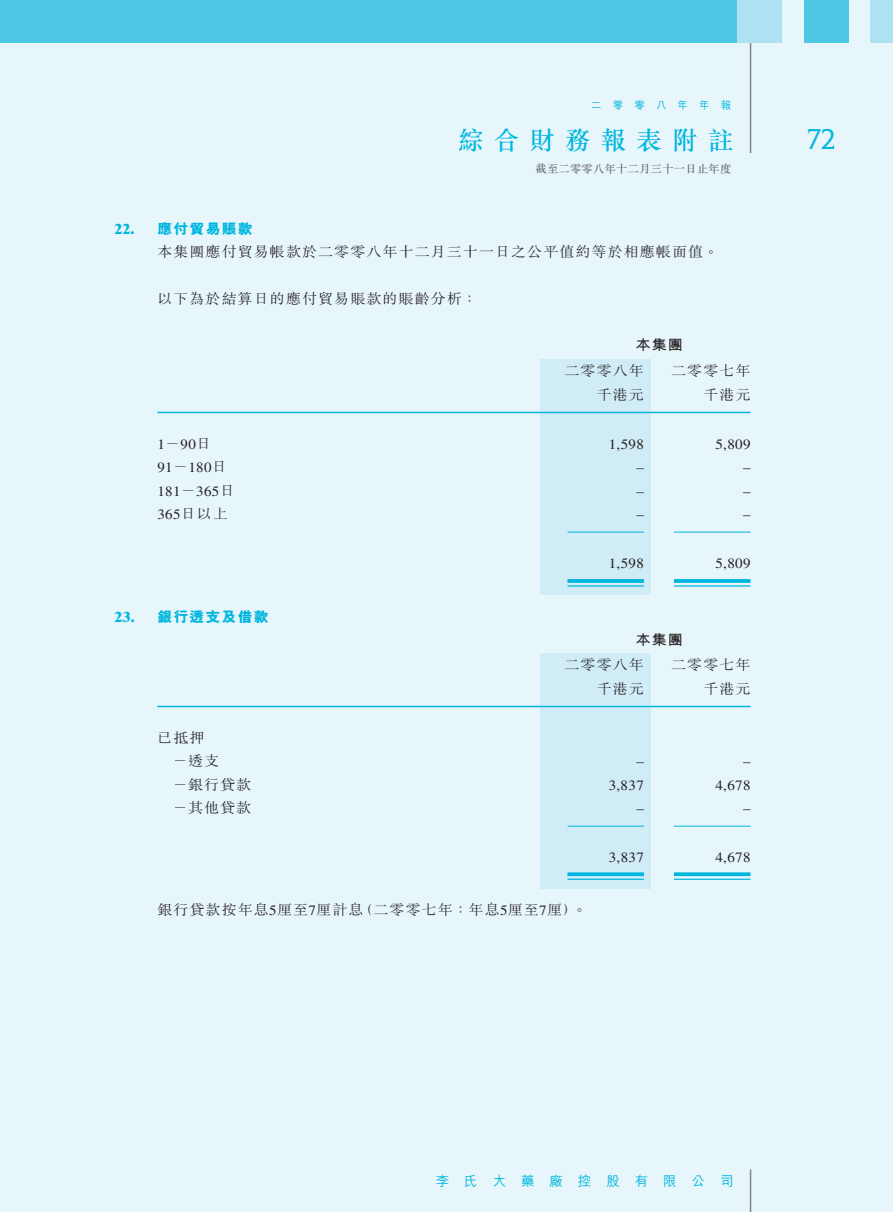
<style>
.page{position:relative;width:893px;height:1212px;background:#e7f6fb}
.page>*{position:absolute;margin:0;border:0;box-sizing:border-box;transform-origin:0 0}
.t1{font:25.5px "M Sung HK Medium B5 pc H";letter-spacing:.4em;color:#00b6df}
.t2{font:25.5px "Penumbra Serif Std";color:#00b6df}
.t3{font:14.25px/23.2px "M Sung HK Light B5 pc H";letter-spacing:.075em;color:#231f20;scale:1.05 1}
.t4{font:14.25px "Times LT Std";letter-spacing:.025em;color:#231f20;scale:1.05 1}
.t5{font:14.25px "M Hei HK Xbold B5 pc H";letter-spacing:.075em;color:#00b6df;scale:1.05 1}
.t6{font:14.25px "M Hei HK Bold B5 pc H";letter-spacing:.075em;color:#231f20;scale:1.05 1}
.t7{font:13.5px "M Hei HK Medium B5 pc H";letter-spacing:1.105em;color:#00b6df}
.t8{font:11.25px "M Sung HK Medium B5 pc H";letter-spacing:.025em;color:#6c6d70}
.t9{font:10.5px "M Hei HK Medium B5 pc H";letter-spacing:1.06em;color:#00b6df}
.s1{font-family:"Times LT Std";font-weight:800}
.s2{font-family:"M Sung HK Light B5 pc H"}
.s3{font-family:"Times LT Std"}
</style>
<div class="page">
<hr style="left:750px;top:0;width:1px;height:153px;background:#808285">
<div style="left:804px;top:0;width:44px;height:43px;background:#4fc8e6"></div>
<div style="left:0;top:0;width:737px;height:43px;background:#4fc8e6"></div>
<div style="left:737px;top:0;width:44px;height:43px;background:#aee1f2"></div>
<div style="left:871px;top:0;width:22px;height:43px;background:#aee1f2"></div>
<hr style="left:750px;top:1169px;width:1px;height:43px;background:#808285">
<div style="left:540px;top:359px;width:111px;height:236px;background:#d0edf7"></div>
<hr style="left:157px;top:412px;width:593px;height:1px;background:#00b6df">
<hr style="left:568px;top:532px;width:76px;height:1px;background:#00b6df">
<hr style="left:674px;top:532px;width:76px;height:1px;background:#00b6df">
<svg style="left:567px;top:579px;width:77px;height:4px"></svg>
<hr style="left:567px;top:585px;width:77px;height:2px;background:#00b6df">
<svg style="left:674px;top:579px;width:76px;height:4px"></svg>
<hr style="left:674px;top:585px;width:76px;height:2px;background:#00b6df">
<div style="left:540px;top:653px;width:111px;height:236px;background:#d0edf7"></div>
<hr style="left:157px;top:706px;width:593px;height:1px;background:#00b6df">
<hr style="left:568px;top:826px;width:76px;height:1px;background:#00b6df">
<hr style="left:674px;top:826px;width:76px;height:1px;background:#00b6df">
<svg style="left:567px;top:872px;width:77px;height:4px"></svg>
<hr style="left:567px;top:879px;width:77px;height:1px;background:#00b6df">
<svg style="left:674px;top:872px;width:76px;height:4px"></svg>
<hr style="left:674px;top:879px;width:76px;height:1px;background:#00b6df">
<p class="t9" style="left:591px;top:101px;width:142px">二零零八年年報</p>
<h1 class="t1" style="left:458px;top:131px;width:277px">綜合財務報表附註</h1>
<p class="t8" style="left:535px;top:164px;width:197px">截至二零零八年十二月三十一日止年度</p>
<p class="t5" style="left:115px;top:223px;width:133px"><span class="s1">22.</span> 應付貿易賬款</p>
<p class="t3" style="left:157px;top:242px;width:536px">本集團應付貿易帳款於二零零八年十二月三十一日之公平值約等於相應帳面值。</p>
<p class="t3" style="left:157px;top:289px;width:306px">以下為於結算日的應付貿易賬款的賬齡分析：</p>
<p class="t6" style="left:636px;top:339px;width:46px">本集團</p>
<p class="t3" style="left:564px;top:361px;width:77px">二零零八年</p>
<p class="t3" style="left:671px;top:361px;width:77px">二零零七年</p>
<p class="t3" style="left:597px;top:385px;width:46px">千港元</p>
<p class="t3" style="left:703px;top:385px;width:46px">千港元</p>
<p class="t4" style="left:157px;top:439px;width:53px">1<span class="s2">－</span>90<span class="s2">日</span></p>
<p class="t4" style="left:609px;top:439px;width:35px">1,598</p>
<p class="t4" style="left:715px;top:439px;width:35px">5,809</p>
<p class="t4" style="left:157px;top:462px;width:68px">91<span class="s2">－</span>180<span class="s2">日</span></p>
<p class="t4" style="left:636px;top:462px;width:9px">–</p>
<p class="t4" style="left:743px;top:462px;width:9px">–</p>
<p class="t4" style="left:157px;top:486px;width:75px">181<span class="s2">－</span>365<span class="s2">日</span></p>
<p class="t4" style="left:636px;top:486px;width:9px">–</p>
<p class="t4" style="left:743px;top:486px;width:9px">–</p>
<p class="t4" style="left:157px;top:509px;width:69px">365<span class="s2">日以上</span></p>
<p class="t4" style="left:636px;top:509px;width:9px">–</p>
<p class="t4" style="left:743px;top:509px;width:9px">–</p>
<p class="t4" style="left:609px;top:558px;width:35px">1,598</p>
<p class="t4" style="left:715px;top:558px;width:35px">5,809</p>
<p class="t5" style="left:115px;top:612px;width:148px"><span class="s1">23.</span> 銀行透支及借款</p>
<p class="t6" style="left:636px;top:634px;width:46px">本集團</p>
<p class="t3" style="left:564px;top:655px;width:77px">二零零八年</p>
<p class="t3" style="left:671px;top:655px;width:77px">二零零七年</p>
<p class="t3" style="left:597px;top:679px;width:46px">千港元</p>
<p class="t3" style="left:703px;top:679px;width:46px">千港元</p>
<p class="t3" style="left:173px;top:728px;width:46px;text-indent:-15px">已抵押－透支</p>
<p class="t4" style="left:636px;top:756px;width:9px">–</p>
<p class="t4" style="left:743px;top:756px;width:9px">–</p>
<p class="t3" style="left:173px;top:775px;width:76px">－銀行貸款</p>
<p class="t4" style="left:609px;top:780px;width:35px">3,837</p>
<p class="t4" style="left:715px;top:780px;width:35px">4,678</p>
<p class="t3" style="left:173px;top:798px;width:76px">－其他貸款</p>
<p class="t4" style="left:636px;top:803px;width:9px">–</p>
<p class="t4" style="left:743px;top:803px;width:9px">–</p>
<p class="t4" style="left:609px;top:852px;width:35px">3,837</p>
<p class="t4" style="left:715px;top:852px;width:35px">4,678</p>
<p class="t3" style="left:157px;top:900px;width:411px">銀行貸款按年息<span class="s3">5</span>厘至<span class="s3">7</span>厘計息（二零零七年：年息<span class="s3">5</span>厘至<span class="s3">7</span>厘）。</p>
<h1 class="t2" style="left:807px;top:125px;width:30px">72</h1>
<p class="t7" style="left:436px;top:1175px;width:299px">李氏大藥廠控股有限公司</p>
</div>
